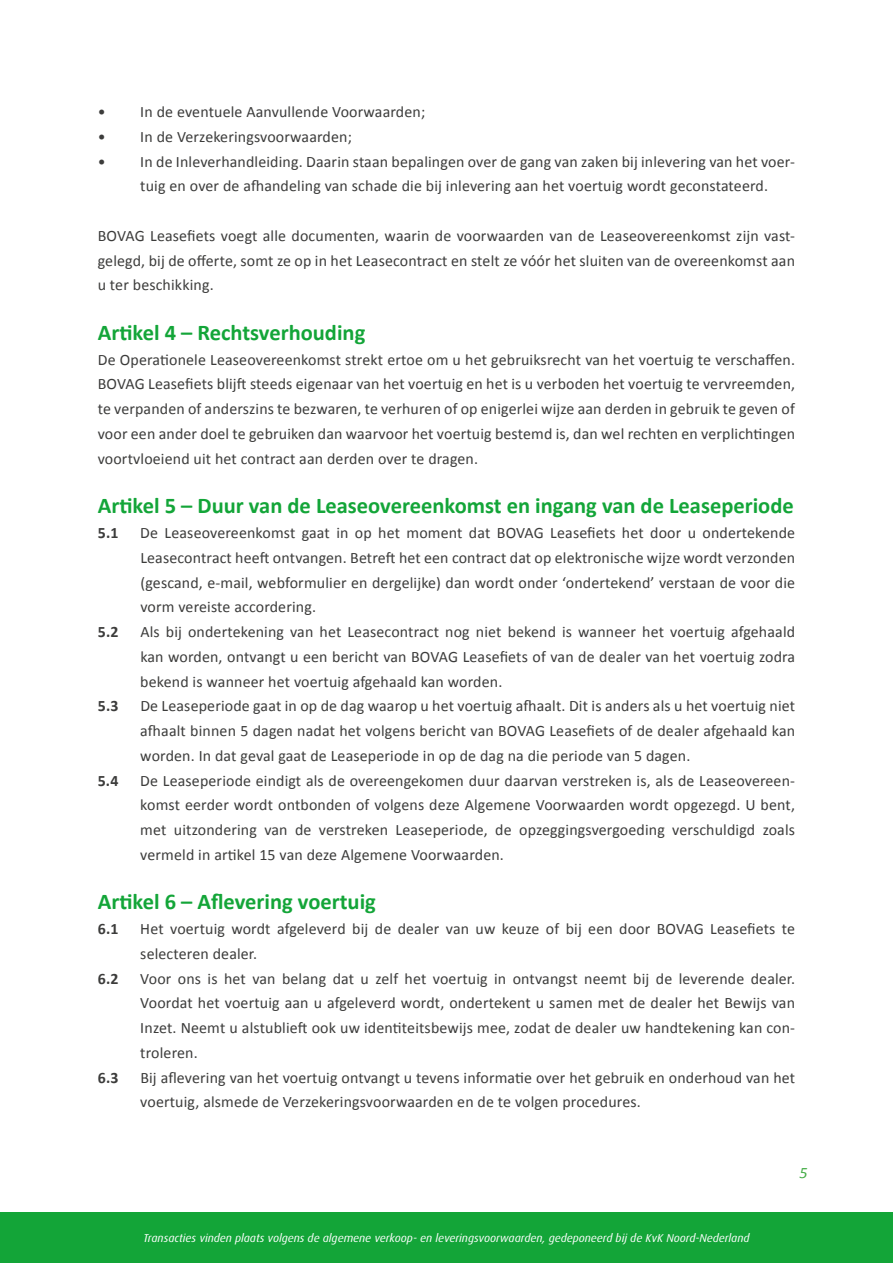
<style>
.page{position:relative;width:893px;height:1263px;background:#fff}
.page>*{position:absolute;margin:0;border:0;box-sizing:border-box;transform-origin:0 0}
.t1{font:700 22.5px "Calibri";color:#13a538}
.t2{font:15.9px/24.8px "Calibri";letter-spacing:.01em;color:#3c3c3b;text-align:justify}
.t3{font:700 15.9px "Calibri";color:#3c3c3b}
.t4{font:italic 15.9px "Calibri";color:#46ad48}
.t5{font:italic 11.4px "Dax";color:#fff}
</style>
<div class="page">
<div style="left:0;top:1212px;width:893px;height:51px;background:#13a538"></div>
<p class="t2" style="left:98px;top:100px;width:329px">• In de eventuele Aanvullende Voorwaarden;</p>
<p class="t2" style="left:98px;top:124px;width:256px">• In de Verzekeringsvoorwaarden;</p>
<p class="t2" style="left:140px;top:149px;width:656px;text-indent:-43px">• In de Inleverhandleiding. Daarin staan bepalingen over de gang van zaken bij inlevering van het voer&shy;tuig en over de afhandeling van schade die bij inlevering aan het voertuig wordt geconstateerd.</p>
<p class="t2" style="left:98px;top:223px;width:699px">BOVAG Leasefiets voegt alle documenten, waarin de voorwaarden van de Leaseovereenkomst zijn vast&shy;gelegd, bij de offerte, somt ze op in het Leasecontract en stelt ze vóór het sluiten van de overeenkomst aan u ter beschikking.</p>
<h1 class="t1" style="left:98px;top:318px;width:269px">Artikel 4 – Rechtsverhouding</h1>
<p class="t2" style="left:98px;top:347px;width:699px">De Operationele Leaseovereenkomst strekt ertoe om u het gebruiksrecht van het voertuig te verschaffen.<br>BOVAG Leasefiets blijft steeds eigenaar van het voertuig en het is u verboden het voertuig te vervreemden, te verpanden of anderszins te bezwaren, te verhuren of op enigerlei wijze aan derden in gebruik te geven of voor een ander doel te gebruiken dan waarvoor het voertuig bestemd is, dan wel rechten en verplichtingen voortvloeiend uit het contract aan derden over te dragen.</p>
<h1 class="t1" style="left:98px;top:491px;width:697px">Artikel 5 – Duur van de Leaseovereenkomst en ingang van de Leaseperiode</h1>
<p class="t3" style="left:98px;top:522px;width:22px">5.1</p>
<p class="t2" style="left:140px;top:520px;width:656px">De Leaseovereenkomst gaat in op het moment dat BOVAG Leasefiets het door u ondertekende Leasecontract heeft ontvangen. Betreft het een contract dat op elektronische wijze wordt verzonden (gescand, e-mail, webformulier en dergelijke) dan wordt onder ‘ondertekend’ verstaan de voor die vorm vereiste accordering.</p>
<p class="t3" style="left:98px;top:622px;width:22px">5.2</p>
<p class="t2" style="left:140px;top:619px;width:656px">Als bij ondertekening van het Leasecontract nog niet bekend is wanneer het voertuig afgehaald kan worden, ontvangt u een bericht van BOVAG Leasefiets of van de dealer van het voertuig zodra bekend is wanneer het voertuig afgehaald kan worden.</p>
<p class="t3" style="left:98px;top:696px;width:22px">5.3</p>
<p class="t2" style="left:140px;top:694px;width:656px">De Leaseperiode gaat in op de dag waarop u het voertuig afhaalt. Dit is anders als u het voertuig niet afhaalt binnen 5 dagen nadat het volgens bericht van BOVAG Leasefiets of de dealer afgehaald kan worden. In dat geval gaat de Leaseperiode in op de dag na die periode van 5 dagen.</p>
<p class="t3" style="left:98px;top:770px;width:22px">5.4</p>
<p class="t2" style="left:140px;top:768px;width:656px">De Leaseperiode eindigt als de overeengekomen duur daarvan verstreken is, als de Leaseovereen&shy;komst eerder wordt ontbonden of volgens deze Algemene Voorwaarden wordt opgezegd. U bent, met uitzondering van de verstreken Leaseperiode, de opzeggingsvergoeding verschuldigd zoals vermeld in artikel 15 van deze Algemene Voorwaarden.</p>
<h1 class="t1" style="left:98px;top:887px;width:280px">Artikel 6 – Aflevering voertuig</h1>
<p class="t3" style="left:98px;top:918px;width:22px">6.1</p>
<p class="t2" style="left:140px;top:916px;width:656px">Het voertuig wordt afgeleverd bij de dealer van uw keuze of bij een door BOVAG Leasefiets te selecteren dealer.</p>
<p class="t3" style="left:98px;top:968px;width:22px">6.2</p>
<p class="t2" style="left:140px;top:966px;width:656px">Voor ons is het van belang dat u zelf het voertuig in ontvangst neemt bij de leverende dealer.<br>Voordat het voertuig aan u afgeleverd wordt, ondertekent u samen met de dealer het Bewijs van Inzet. Neemt u alstublieft ook uw identiteitsbewijs mee, zodat de dealer uw handtekening kan con&shy;troleren.</p>
<p class="t3" style="left:98px;top:1067px;width:22px">6.3</p>
<p class="t2" style="left:140px;top:1065px;width:656px">Bij aflevering van het voertuig ontvangt u tevens informatie over het gebruik en onderhoud van het voertuig, alsmede de Verzekeringsvoorwaarden en de te volgen procedures.</p>
<p class="t5" style="left:143px;top:1231px;width:608px">Transacties vinden plaats volgens de algemene verkoop- en leveringsvoorwaarden, gedeponeerd bij de KvK Noord-Nederland</p>
<p class="t4" style="left:799px;top:1161px;width:10px">5</p>
</div>
